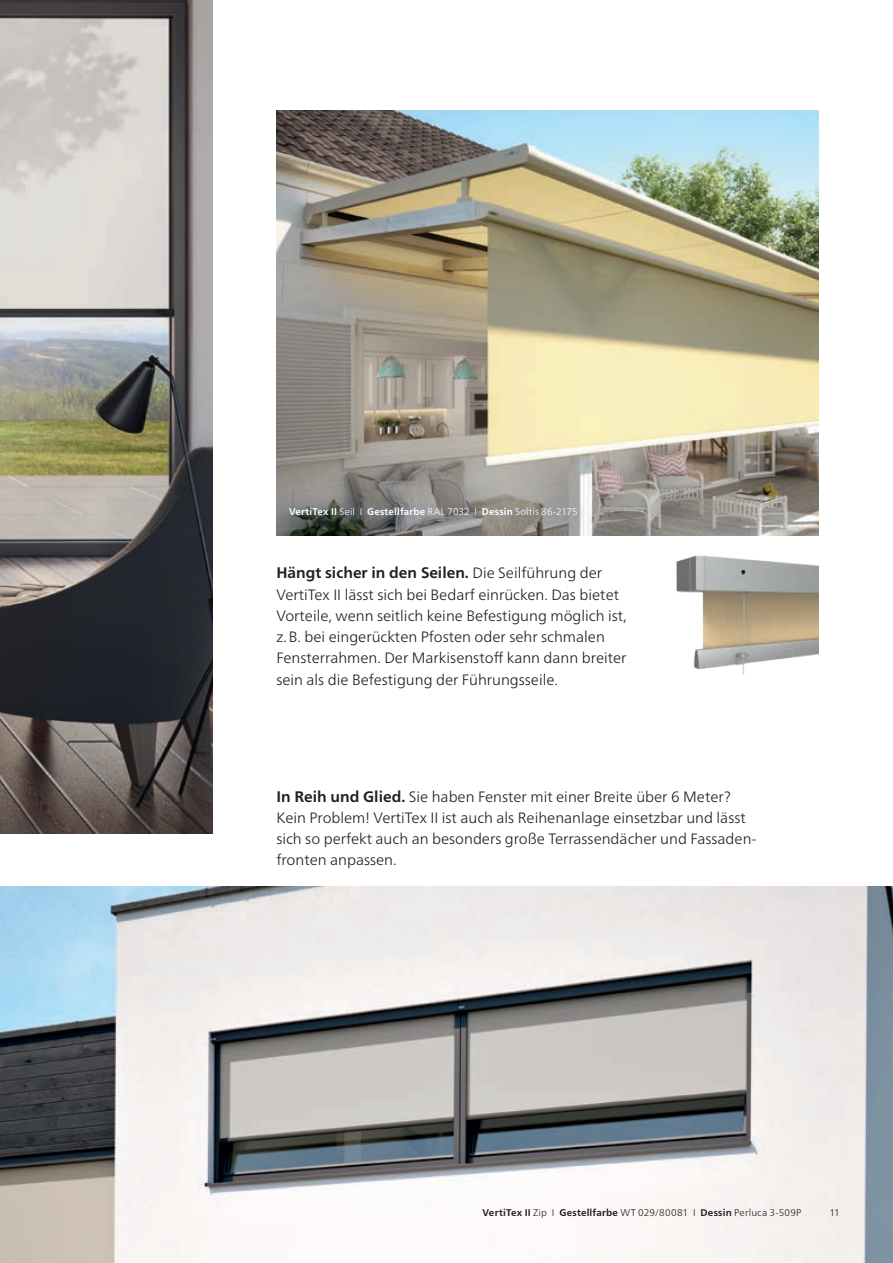
<style>
.page{position:relative;width:893px;height:1263px;background:#fff}
.page>*{position:absolute;margin:0;border:0;box-sizing:border-box;transform-origin:0 0}
._05_Copy_10pt_Light{font:700 15.3px "Frutiger Neue LTW1 G";color:#231f20}
._05_Copy_10pt_Light-2{font:300 15px/21.3px "Frutiger Neue LTW1 G";color:#231f20}
._06_Dessin_6_5p_ligh{font:300 9.75px "Frutiger Neue LTW1 G";letter-spacing:.02em;color:#231f20}
._06_Dessin_6_5p_ligh-2{font:700 9.75px "Frutiger Neue LTW1 G";letter-spacing:.025em;color:#fff}
.s1{font-weight:300}
.s2{font-weight:300;font-size:15px}
.s3{font-weight:700;font-size:15.3px}
.s4{font-weight:700}
</style>
<div class="page">
<img style="left:0;top:0;width:213px;height:833px">
<img style="left:676px;top:555px;width:143px;height:119px">
<img style="left:0;top:887px;width:893px;height:376px">
<img style="left:276px;top:111px;width:543px;height:425px">
<svg style="left:278px;top:496px;width:310px;height:30px;background:#82827f"></svg>
<p class="_06_Dessin_6_5p_ligh-2" style="left:289px;top:505px;width:290px">VertiTex II <span class="s1">Seil I</span> Gestellfarbe <span class="s1">RAL 7032 I</span> Dessin <span class="s1">Soltis 86-2175</span></p>
<p class="_05_Copy_10pt_Light" style="left:276px;top:564px;width:327px">Hängt sicher in den Seilen. <span class="s2">Die Seilführung der</span></p>
<p class="_05_Copy_10pt_Light-2" style="left:276px;top:584px;width:352px">VertiTex II lässt sich bei Bedarf einrücken. Das bietet Vorteile, wenn seitlich keine Befestigung möglich ist, z.B. bei eingerückten Pfosten oder sehr schmalen Fensterrahmen. Der Markisenstoff kann dann breiter sein als die Befestigung der Führungsseile.</p>
<p class="_05_Copy_10pt_Light-2" style="left:276px;top:785px;width:482px"><span class="s3">In Reih und Glied.</span> Sie haben Fenster mit einer Breite über 6 Meter?<br>Kein Problem! VertiTex II ist auch als Reihenanlage einsetzbar und lässt sich so perfekt auch an besonders große Terrassendächer und Fassaden&shy;fronten anpassen.</p>
<p class="_06_Dessin_6_5p_ligh" style="left:482px;top:1207px;width:321px"><span class="s4">VertiTex II</span> Zip I <span class="s4">Gestellfarbe</span> WT 029/80081 I <span class="s4">Dessin</span> Perluca 3-509P</p>
<p class="_06_Dessin_6_5p_ligh" style="left:829px;top:1207px;width:12px">11</p>
</div>
